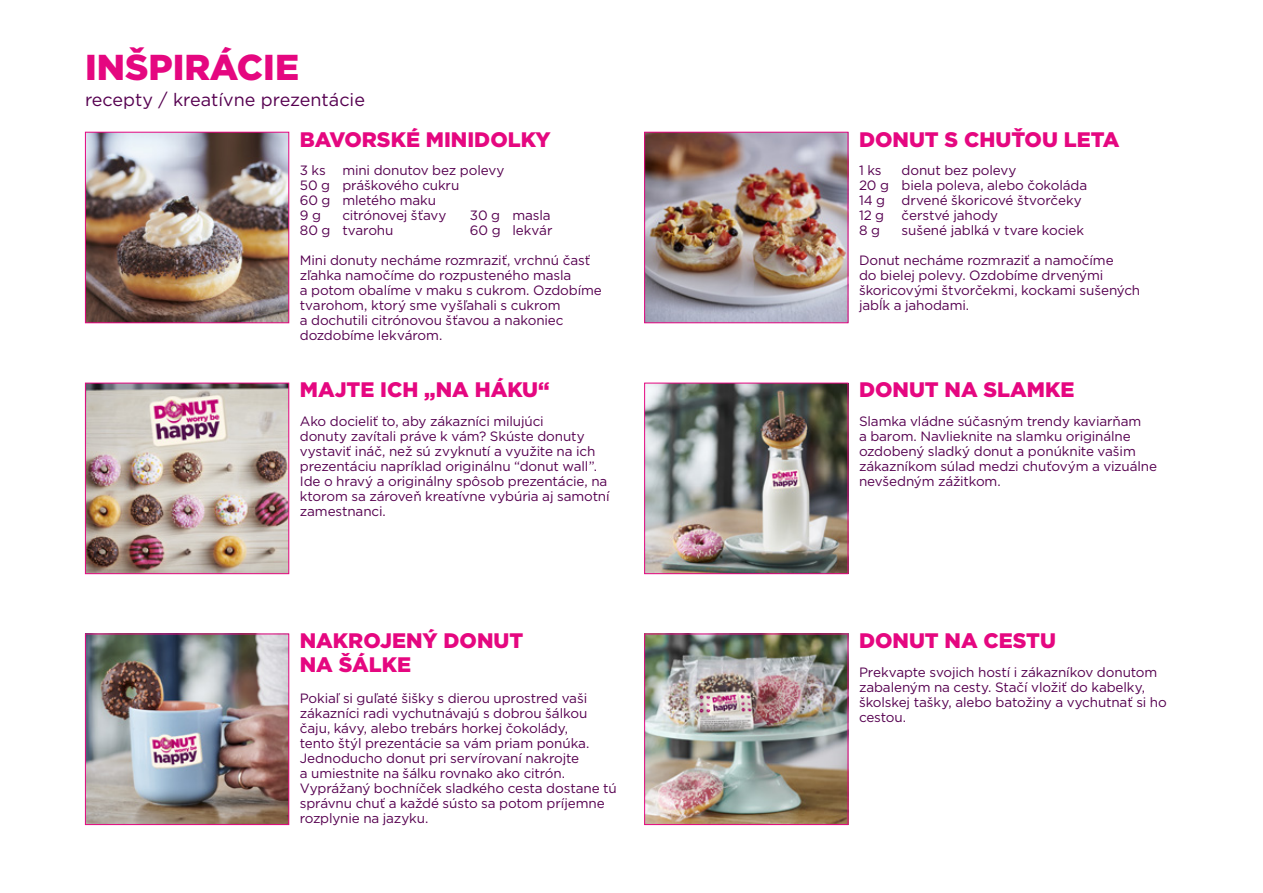
<style>
.page{position:relative;width:1263px;height:893px;background:#fff}
.page>*{position:absolute;margin:0;border:0;box-sizing:border-box;transform-origin:0 0}
.t1{font:900 36px "Gotham";color:#e50780}
.t2{font:900 21px/24px "Gotham";color:#e50780}
.t3{font:18px "Gotham";color:#560050}
.t4{font:13.5px/15px "Gotham";letter-spacing:-.01em;color:#560050}
</style>
<div class="page">
<img style="left:87px;top:134px;width:200px;height:187px">
<div style="left:85px;top:132px;width:204px;height:191px;border:1px solid #e50780"></div>
<img style="left:646px;top:134px;width:200px;height:187px">
<div style="left:644px;top:132px;width:204px;height:191px;border:1px solid #e50780"></div>
<img style="left:87px;top:385px;width:200px;height:187px">
<div style="left:85px;top:383px;width:204px;height:191px;border:1px solid #e50780"></div>
<img style="left:87px;top:636px;width:200px;height:187px">
<div style="left:85px;top:634px;width:204px;height:191px;border:1px solid #e50780"></div>
<img style="left:646px;top:385px;width:200px;height:187px">
<div style="left:644px;top:383px;width:204px;height:191px;border:1px solid #e50780"></div>
<img style="left:646px;top:636px;width:200px;height:187px">
<div style="left:644px;top:634px;width:204px;height:191px;border:1px solid #e50780"></div>
<p class="t1" style="left:85px;top:43px;width:215px">INŠPIRÁCIE</p>
<p class="t3" style="left:85px;top:88px;width:281px">recepty / kreatívne prezentácie</p>
<p class="t2" style="left:300px;top:127px;width:252px">BAVORSKÉ MINIDOLKY</p>
<p class="t4" style="left:300px;top:163px;width:206px">3 ks mini donutov bez polevy</p>
<p class="t4" style="left:300px;top:178px;width:161px">50 g práškového cukru</p>
<p class="t4" style="left:300px;top:193px;width:138px">60 g mletého maku</p>
<p class="t4" style="left:300px;top:208px;width:23px">9 g</p>
<p class="t4" style="left:342px;top:208px;width:106px">citrónovej šťavy</p>
<p class="t4" style="left:470px;top:208px;width:82px">30 g masla</p>
<p class="t4" style="left:300px;top:223px;width:95px">80 g tvarohu</p>
<p class="t4" style="left:470px;top:223px;width:84px">60 g lekvár</p>
<p class="t4" style="left:300px;top:253px;width:304px">Mini donuty necháme rozmraziť, vrchnú časť zľahka namočíme do rozpusteného masla<br>a potom obalíme v maku s cukrom. Ozdobíme tvarohom, ktorý sme vyšľahali s cukrom<br>a dochutili citrónovou šťavou a nakoniec dozdobíme lekvárom.</p>
<p class="t2" style="left:300px;top:378px;width:251px">MAJTE ICH „NA HÁKU“</p>
<p class="t4" style="left:300px;top:414px;width:311px">Ako docieliť to, aby zákazníci milujúci<br>donuty zavítali práve k vám? Skúste donuty vystaviť ináč, než sú zvyknutí a využite na ich prezentáciu napríklad originálnu “donut wall”.<br>Ide o hravý a originálny spôsob prezentácie, na ktorom sa zároveň kreatívne vybúria aj samotní zamestnanci.</p>
<p class="t2" style="left:300px;top:629px;width:225px">NAKROJENÝ DONUT<br>NA ŠÁLKE</p>
<p class="t4" style="left:300px;top:690px;width:318px">Pokiaľ si guľaté šišky s dierou uprostred vaši zákazníci radi vychutnávajú s dobrou šálkou čaju, kávy, alebo trebárs horkej čokolády,<br>tento štýl prezentácie sa vám priam ponúka.<br>Jednoducho donut pri servírovaní nakrojte<br>a umiestnite na šálku rovnako ako citrón.<br>Vyprážaný bochníček sladkého cesta dostane tú správnu chuť a každé sústo sa potom príjemne rozplynie na jazyku.</p>
<p class="t2" style="left:859px;top:127px;width:262px">DONUT S CHUŤOU LETA</p>
<p class="t4" style="left:859px;top:163px;width:24px">1 ks</p>
<p class="t4" style="left:901px;top:163px;width:117px">donut bez polevy</p>
<p class="t4" style="left:859px;top:178px;width:230px">20 g biela poleva, alebo čokoláda</p>
<p class="t4" style="left:859px;top:193px;width:224px">14 g drvené škoricové štvorčeky</p>
<p class="t4" style="left:859px;top:208px;width:27px">12 g</p>
<p class="t4" style="left:901px;top:208px;width:98px">čerstvé jahody</p>
<p class="t4" style="left:859px;top:223px;width:22px">8 g</p>
<p class="t4" style="left:901px;top:223px;width:184px">sušené jablká v tvare kociek</p>
<p class="t4" style="left:859px;top:253px;width:283px">Donut necháme rozmraziť a namočíme<br>do bielej polevy. Ozdobíme drvenými škoricovými štvorčekmi, kockami sušených jabĺk a jahodami.</p>
<p class="t2" style="left:859px;top:378px;width:217px">DONUT NA SLAMKE</p>
<p class="t4" style="left:859px;top:414px;width:300px">Slamka vládne súčasným trendy kaviarňam<br>a barom. Navlieknite na slamku originálne ozdobený sladký donut a ponúknite vašim zákazníkom súlad medzi chuťovým a vizuálne nevšedným zážitkom.</p>
<p class="t2" style="left:859px;top:629px;width:198px">DONUT NA CESTU</p>
<p class="t4" style="left:859px;top:664px;width:309px">Prekvapte svojich hostí i zákazníkov donutom zabaleným na cesty. Stačí vložiť do kabelky, školskej tašky, alebo batožiny a vychutnať si ho cestou.</p>
</div>
